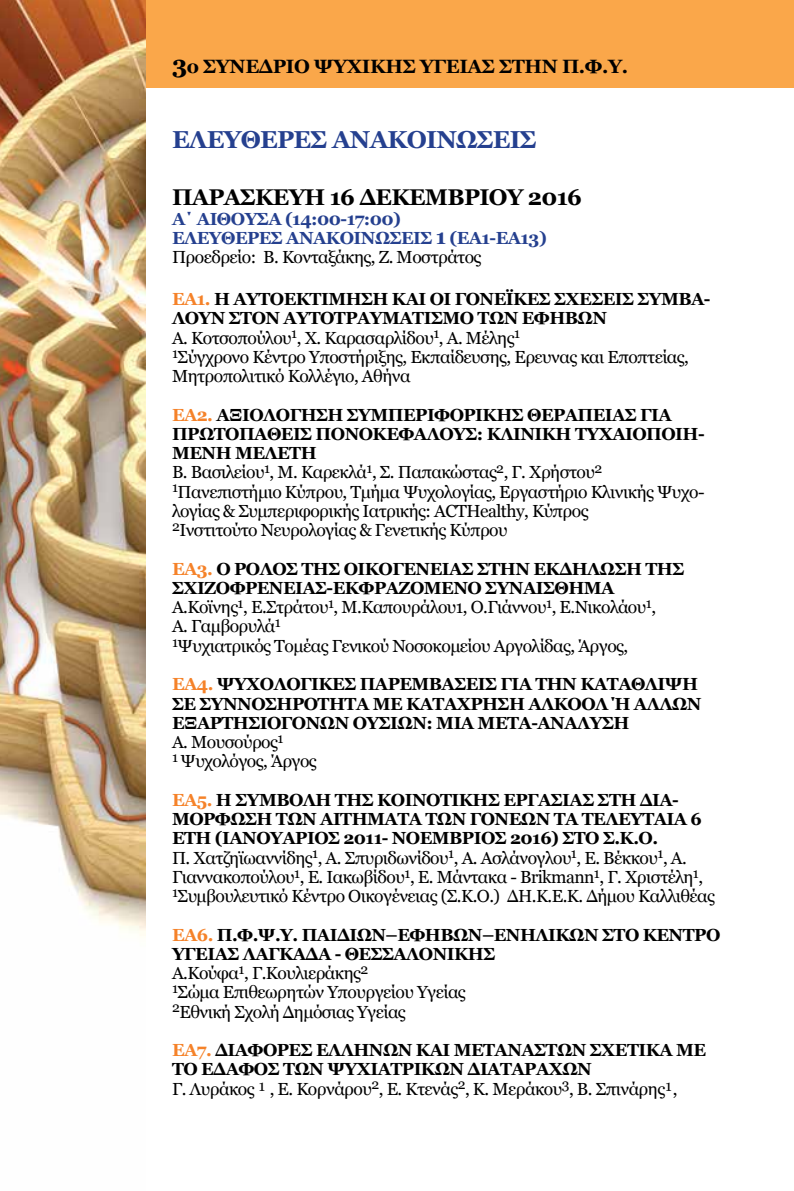
<style>
.page{position:relative;width:794px;height:1191px;background:#fff}
.page>*{position:absolute;margin:0;border:0;box-sizing:border-box;transform-origin:0 0}
.t1{font:700 24.5px "Georgia";letter-spacing:-.03em;color:#25408f}
.t2{font:700 22.75px "Georgia";letter-spacing:-.03em;color:#000}
.t3{font:700 19.25px "Georgia";letter-spacing:-.02em;color:#000}
.t4{font:17.5px/19.2px "Georgia";letter-spacing:-.03em;color:#000}
.t5{font:700 17.5px/19.2px "Georgia";letter-spacing:-.03em;color:#000}
.t6{font:700 17.5px/19.2px "Georgia";letter-spacing:-.03em;color:#25408f}
.s1{font-size:24.5px}
.s2{font-size:21px}
.s3{font-weight:400;color:#000}
.s4{font-weight:700;color:#f58229}
.s5{font-weight:700}
.s6{color:#f58229}
.s7{font-weight:400}
</style>
<div class="page">
<div style="left:99px;top:0;width:695px;height:88px;background:#faa74a"></div>
<img style="left:0;top:0;width:146px;height:936px">
<p class="t3" style="left:172px;top:52px;width:457px"><span class="s1">3</span>ο ΣΥΝΕΔΡΙΟ ΨΥΧΙΚΗΣ ΥΓΕΙΑΣ ΣΤΗΝ Π.Φ.Υ.</p>
<h1 class="t1" style="left:172px;top:121px;width:366px">ΕΛΕΥΘΕΡΕΣ ΑΝΑΚΟΙΝΩΣΕΙΣ</h1>
<h2 class="t2" style="left:172px;top:180px;width:411px">ΠΑΡΑΣΚΕΥΗ 16 ΔΕΚΕΜΒΡΙΟΥ 2016</h2>
<p class="t6" style="left:172px;top:208px;width:376px">Α΄ ΑΙΘΟΥΣΑ (14:00-17:00)<br>ΕΛΕΥΘΕΡΕΣ ΑΝΑΚΟΙΝΩΣΕΙΣ <span class="s2">1</span> (ΕΑ1-ΕΑ13)<br><span class="s3">Προεδρείο: Β. Κονταξάκης, Ζ. Μοστράτος</span></p>
<p class="t4" style="left:172px;top:289px;width:540px"><span class="s4">ΕΑ1.</span> <span class="s5">Η ΑΥΤΟΕΚΤΙΜΗΣΗ ΚΑΙ ΟΙ ΓΟΝΕΪΚΕΣ ΣΧΕΣΕΙΣ ΣΥΜΒΑ-ΛΟΥΝ ΣΤΟΝ ΑΥΤΟΤΡΑΥΜΑΤΙΣΜΟ ΤΩΝ ΕΦΗΒΩΝ<br></span>Α. Κοτσοπούλου<sup>1</sup>, Χ. Καρασαρλίδου<sup>1</sup>, Α. Μέλης<sup>1<br>1</sup>Σύγχρονο Κέντρο Υποστήριξης, Εκπαίδευσης, Ερευνας και Εποπτείας, Μητροπολιτικό Κολλέγιο, Αθήνα</p>
<p class="t4" style="left:172px;top:404px;width:534px"><span class="s4">ΕΑ2.</span> <span class="s5">ΑΞΙΟΛΟΓΗΣΗ ΣΥΜΠΕΡΙΦΟΡΙΚΗΣ ΘΕΡΑΠΕΙΑΣ ΓΙΑ ΠΡΩΤΟΠΑΘΕΙΣ ΠΟΝΟΚΕΦΑΛΟΥΣ: KΛΙΝΙΚΗ ΤΥΧΑΙΟΠΟΙΗ-ΜΕΝΗ ΜΕΛΕΤΗ<br></span>Β. Βασιλείου<sup>1</sup>, Μ. Καρεκλά<sup>1</sup>, Σ. Παπακώστας<sup>2</sup>, Γ. Χρήστου<sup>2<br>1</sup>Πανεπιστήμιο Κύπρου, Τμήμα Ψυχολογίας, Εργαστήριο Κλινικής Ψυχο&shy;λογίας &amp; Συμπεριφορικής Ιατρικής: ACTHealthy, Κύπρος<br><sup>2</sup>Ινστιτούτο Νευρολογίας &amp; Γενετικής Κύπρου</p>
<p class="t4" style="left:172px;top:558px;width:514px"><span class="s4">ΕΑ3.</span> <span class="s5">Ο ΡΟΛΟΣ ΤΗΣ ΟΙΚΟΓΕΝΕΙΑΣ ΣΤΗΝ ΕΚΔΗΛΩΣΗ ΤΗΣ ΣΧΙΖΟΦΡΕΝΕΙΑΣ-ΕΚΦΡΑΖΟΜΕΝΟ ΣΥΝΑΙΣΘΗΜΑ </span>Α.Κοϊνης<sup>1</sup>, Ε.Στράτου<sup>1</sup>, Μ.Καπουράλου1, Ο.Γιάννου<sup>1</sup>, Ε.Νικολάου<sup>1</sup>,<br>Α. Γαμβορυλά<sup>1<br>1</sup>Ψυχιατρικός Τομέας Γενικού Νοσοκομείου Αργολίδας, Άργος,</p>
<p class="t5" style="left:172px;top:673px;width:531px"><span class="s6">ΕΑ4.</span> ΨΥΧΟΛΟΓΙΚΕΣ ΠΑΡΕΜΒΑΣΕΙΣ ΓΙΑ ΤΗΝ ΚΑΤΑΘΛΙΨΗ ΣΕ ΣΥΝΝΟΣΗΡΟΤΗΤΑ ΜΕ ΚΑΤΑΧΡΗΣΗ ΑΛΚΟΟΛ Ή ΑΛΛΩΝ ΕΞΑΡΤΗΣΙΟΓΟΝΩΝ ΟΥΣΙΩΝ: ΜΙΑ ΜΕΤΑ-ΑΝΑΛΥΣΗ<br><span class="s7">Α. Μουσούρος</span><sup>1<br>1</sup> <span class="s7">Ψυχολόγος, Άργος</span></p>
<p class="t4" style="left:172px;top:789px;width:544px"><span class="s4">ΕΑ5.</span> <span class="s5">Η ΣΥΜΒΟΛΗ ΤΗΣ ΚΟΙΝΟΤΙΚΗΣ ΕΡΓΑΣΙΑΣ ΣΤΗ ΔΙΑ-ΜΟΡΦΩΣΗ ΤΩΝ ΑΙΤΗΜΑΤΑ ΤΩΝ ΓΟΝΕΩΝ ΤΑ ΤΕΛΕΥΤΑΙΑ 6<br>ΕΤΗ (ΙΑΝΟΥΑΡΙΟΣ 2011- ΝΟΕΜΒΡΙΟΣ 2016) ΣΤΟ Σ.Κ.Ο.<br></span>Π. Χατζηϊωαννίδης<sup>1</sup>, Α. Σπυριδωνίδου<sup>1</sup>, Α. Ασλάνογλου<sup>1</sup>, Ε. Βέκκου<sup>1</sup>, Α.<br>Γιαννακοπούλου<sup>1</sup>, Ε. Ιακωβίδου<sup>1</sup>, Ε. Μάντακα - Brikmann<sup>1</sup>, Γ. Χριστέλη<sup>1</sup>, <sup>1</sup>Συμβουλευτικό Κέντρο Οικογένειας (Σ.Κ.Ο.) ΔΗ.Κ.Ε.Κ. Δήμου Καλλιθέας</p>
<p class="t4" style="left:172px;top:924px;width:550px"><span class="s4">ΕΑ6.</span> <span class="s5">Π.Φ.Ψ.Υ. ΠΑΙΔΙΩΝ–ΕΦΗΒΩΝ–ΕΝΗΛΙΚΩΝ ΣTO ΚΕΝΤΡΟ ΥΓΕΙΑΣ ΛΑΓΚΑΔΑ - ΘΕΣΣΑΛΟΝΙΚΗΣ<br></span>Α.Κούφα<sup>1</sup>, Γ.Κουλιεράκης<sup>2<br>1</sup>Σώμα Επιθεωρητών Υπουργείου Υγείας<br><sup>2</sup>Εθνική Σχολή Δημόσιας Υγείας</p>
<p class="t5" style="left:172px;top:1039px;width:536px"><span class="s6">ΕΑ7.</span> ΔΙΑΦΟΡΕΣ ΕΛΛΗΝΩΝ ΚΑΙ ΜΕΤΑΝΑΣΤΩΝ ΣΧΕΤΙΚΑ ΜΕ<br>ΤΟ ΕΔΑΦΟΣ ΤΩΝ ΨΥΧΙΑΤΡΙΚΩΝ ΔΙΑΤΑΡΑΧΩΝ<br><span class="s7">Γ. Λυράκος ¹ , Ε. Κορνάρου</span><sup>2</sup><span class="s7">, Ε. Κτενάς</span><sup>2</sup><span class="s7">, Κ. Μεράκου</span><sup>3</sup><span class="s7">, Β. Σπινάρης¹,</span></p>
</div>
